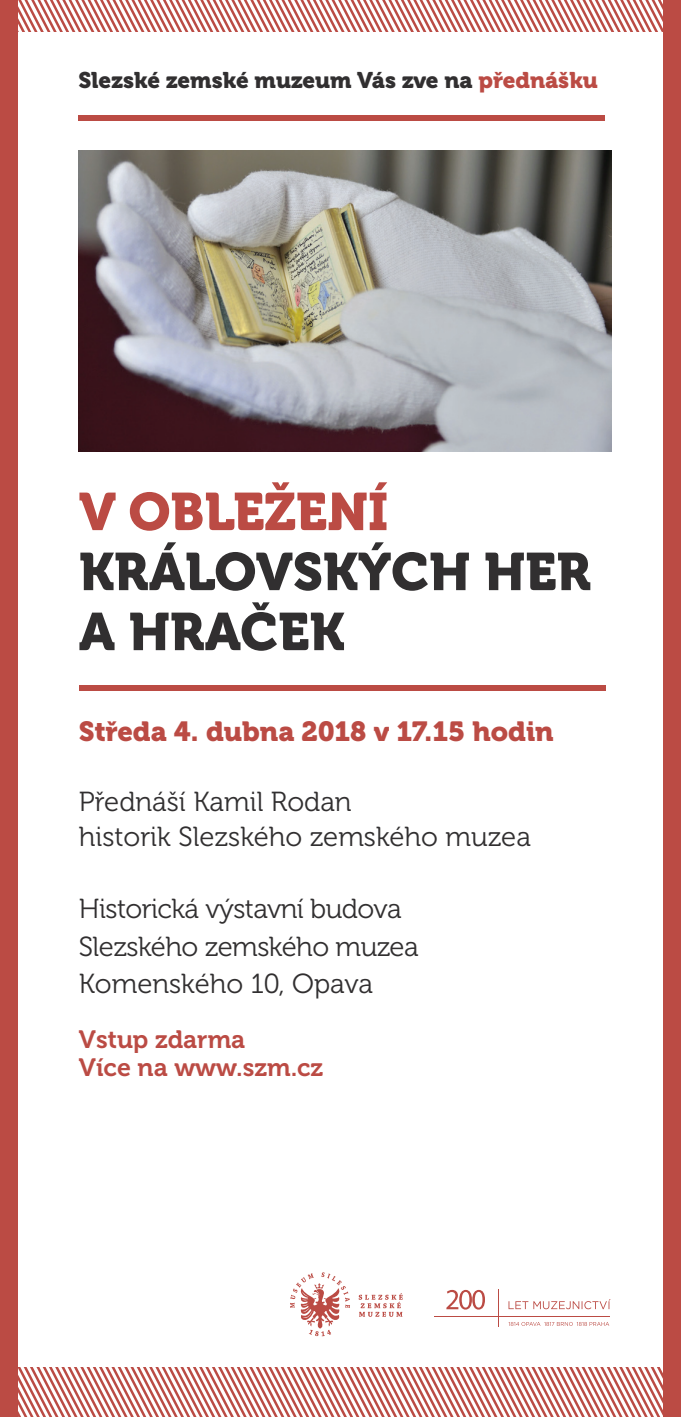
<style>
.page{position:relative;width:681px;height:1417px;background:#fff}
.page>*{position:absolute;margin:0;border:0;box-sizing:border-box;transform-origin:0 0}
.t1{font:52.5px/60px "Museo 900";color:#312f30}
.t2{font:27.5px/37.5px "Museo 300";letter-spacing:-.01em;color:#312f30}
.t3{font:27.5px "Museo 900";color:#bb4b44}
.t4{font:25px "Museo 700";color:#bb4b44}
.t5{font:22.5px "Museo 900";color:#312f30}
.s1{color:#bb4b44}
</style>
<div class="page">
<svg style="left:17px;top:0;width:646px;height:32px"></svg>
<svg style="left:17px;top:1366px;width:646px;height:51px"></svg>
<div style="left:0;top:0;width:17px;height:1417px;background:#bb4b44"></div>
<div style="left:663px;top:0;width:17px;height:1417px;background:#bb4b44"></div>
<svg style="left:290px;top:1272px;width:60px;height:64px"></svg>
<svg style="left:358px;top:1293px;width:44px;height:23px"></svg>
<svg style="left:446px;top:1290px;width:39px;height:19px"></svg>
<svg style="left:508px;top:1299px;width:102px;height:10px"></svg>
<svg style="left:508px;top:1322px;width:101px;height:4px"></svg>
<hr style="left:434px;top:1316px;width:175px;height:1px;background:#bb4b44">
<hr style="left:498px;top:1289px;width:1px;height:38px;background:#bb4b44">
<div style="left:78px;top:115px;width:526px;height:5px;background:#bb4b44"></div>
<div style="left:79px;top:686px;width:526px;height:5px;background:#bb4b44"></div>
<img style="left:78px;top:151px;width:533px;height:300px">
<p class="t5" style="left:78px;top:67px;width:521px">Slezské zemské muzeum Vás zve na <span class="s1">přednášku</span></p>
<p class="t1" style="left:79px;top:482px;width:513px"><span class="s1">V OBLEŽENÍ<br></span>KRÁLOVSKÝCH HER<br>A HRAČEK</p>
<p class="t3" style="left:79px;top:715px;width:476px">Středa 4. dubna 2018 v 17.15 hodin</p>
<p class="t2" style="left:79px;top:783px;width:274px">Přednáší Kamil Rodan</p>
<p class="t2" style="left:79px;top:818px;width:453px">historik Slezského zemského muzea</p>
<p class="t2" style="left:79px;top:890px;width:324px">Historická výstavní budova</p>
<p class="t2" style="left:79px;top:928px;width:341px">Slezského zemského muzea<br>Komenského 10, Opava</p>
<p class="t4" style="left:79px;top:1026px;width:168px">Vstup zdarma</p>
<p class="t4" style="left:79px;top:1053px;width:246px">Více na www.szm.cz</p>
</div>
